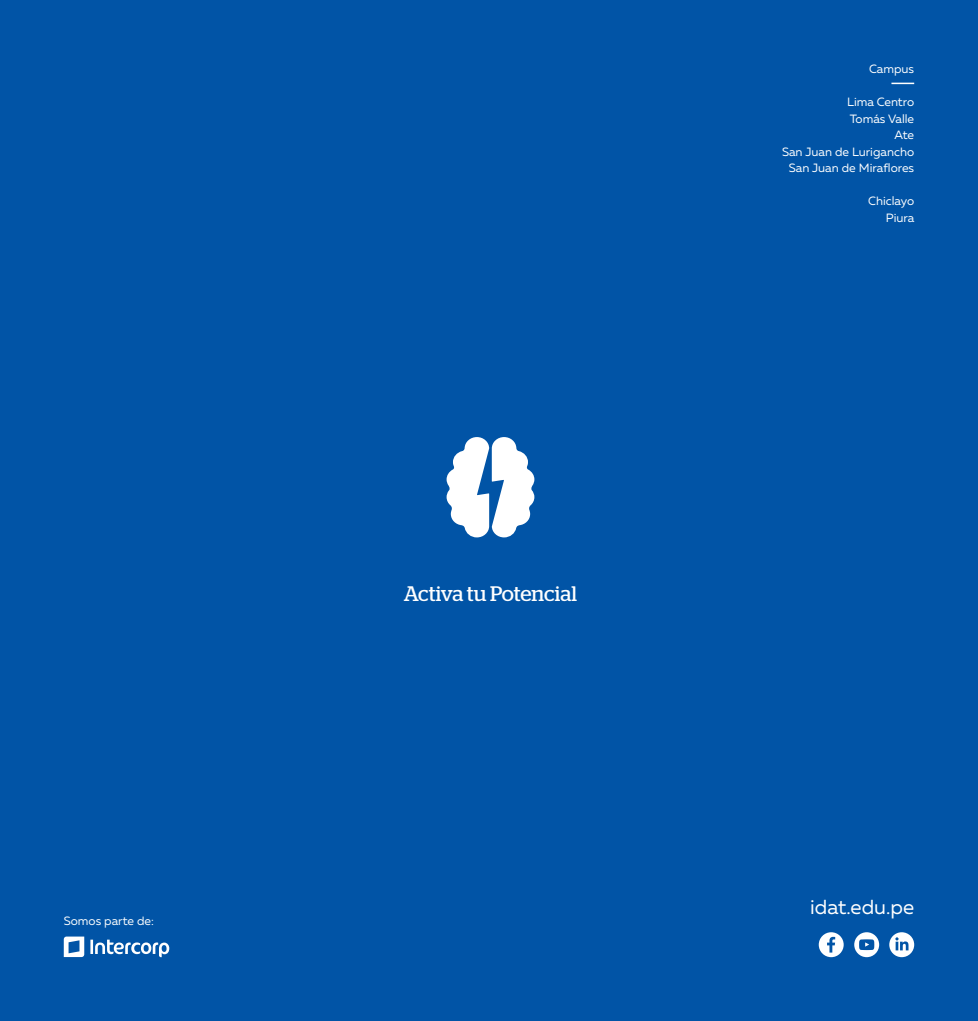
<style>
.page{position:relative;width:978px;height:1021px;background:#fff}
.page>*{position:absolute;margin:0;border:0;box-sizing:border-box;transform-origin:0 0}
.t1{font:21px "Stag";letter-spacing:-.005em;color:#fff}
.t2{font:20.25px "Muller";color:#fff}
.t3{font:12px/16.5px "Muller";color:#fff;text-align:right}
.t4{font:12px "Muller";color:#fbfdfe}
</style>
<div class="page">
<div style="left:0;top:0;width:978px;height:1020px;background:#0154a6"></div>
<svg style="left:64px;top:936px;width:20px;height:21px"></svg>
<svg style="left:90px;top:939px;width:79px;height:18px"></svg>
<svg style="left:447px;top:437px;width:87px;height:100px"></svg>
<svg style="left:891px;top:83px;width:23px;height:1px"></svg>
<svg style="left:889px;top:932px;width:25px;height:25px"></svg>
<svg style="left:819px;top:932px;width:25px;height:25px"></svg>
<svg style="left:854px;top:932px;width:25px;height:25px"></svg>
<p class="t4" style="left:64px;top:913px;width:92px">Somos parte de:</p>
<h1 class="t1" style="left:404px;top:581px;width:175px">Activa tu Potencial</h1>
<p class="t3" style="left:869px;top:61px;width:47px">Campus</p>
<p class="t3" style="left:782px;top:94px;width:134px">Lima Centro<br>Tomás Valle<br>Ate<br>San Juan de Lurigancho<br>San Juan de Miraflores</p>
<p class="t3" style="left:868px;top:193px;width:48px">Chiclayo<br>Piura</p>
<h2 class="t2" style="left:810px;top:894px;width:106px">idat.edu.pe</h2>
</div>
